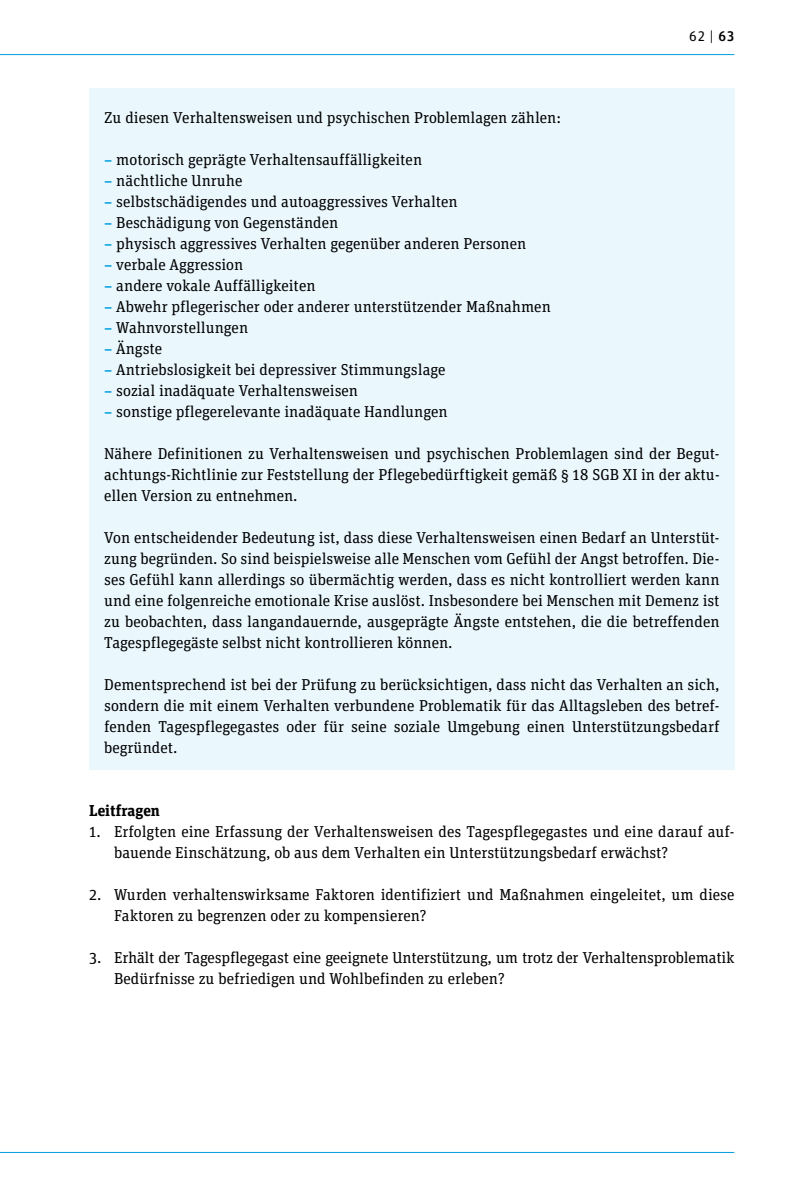
<style>
.page{position:relative;width:794px;height:1191px;background:#fff}
.page>*{position:absolute;margin:0;border:0;box-sizing:border-box;transform-origin:0 0}
.t1{font:15.75px/21px "Unit Slab OT";color:#000;text-align:justify}
.t2{font:700 15.75px "Unit Slab OT";color:#000}
.t3{font:14px "Unit Rounded OT";color:#000}
.s1{font-weight:500}
.s2{font-family:"Unit Rounded OT";font-weight:500;font-size:14.88px;color:#009ede}
</style>
<div class="page">
<div style="left:89px;top:88px;width:645px;height:681px;background:#eaf7fd"></div>
<hr style="left:0;top:54px;width:734px;height:1px;background:#009ede">
<hr style="left:0;top:1152px;width:734px;height:1px;background:#009ede">
<p class="t3" style="left:689px;top:27px;width:47px">62 | <span class="s1">63</span></p>
<p class="t1" style="left:104px;top:107px;width:458px">Zu diesen Verhaltensweisen und psychischen Problemlagen zählen:</p>
<p class="t1" style="left:104px;top:149px;width:319px"><span class="s2">–</span> motorisch geprägte Verhaltensauffälligkeiten</p>
<p class="t1" style="left:104px;top:170px;width:140px"><span class="s2">–</span> nächtliche Unruhe</p>
<p class="t1" style="left:104px;top:191px;width:355px"><span class="s2">–</span> selbstschädigendes und autoaggressives Verhalten</p>
<p class="t1" style="left:104px;top:212px;width:236px"><span class="s2">–</span> Beschädigung von Gegenständen</p>
<p class="t1" style="left:104px;top:233px;width:423px"><span class="s2">–</span> physisch aggressives Verhalten gegenüber anderen Personen</p>
<p class="t1" style="left:104px;top:254px;width:141px"><span class="s2">–</span> verbale Aggression</p>
<p class="t1" style="left:104px;top:275px;width:213px"><span class="s2">–</span> andere vokale Auffälligkeiten</p>
<p class="t1" style="left:104px;top:296px;width:448px"><span class="s2">–</span> Abwehr pflegerischer oder anderer unterstützender Maßnahmen</p>
<p class="t1" style="left:104px;top:317px;width:145px"><span class="s2">–</span> Wahnvorstellungen</p>
<p class="t1" style="left:104px;top:338px;width:59px"><span class="s2">–</span> Ängste</p>
<p class="t1" style="left:104px;top:359px;width:343px"><span class="s2">–</span> Antriebslosigkeit bei depressiver Stimmungslage</p>
<p class="t1" style="left:104px;top:380px;width:255px"><span class="s2">–</span> sozial inadäquate Verhaltensweisen</p>
<p class="t1" style="left:104px;top:401px;width:345px"><span class="s2">–</span> sonstige pflegerelevante inadäquate Handlungen</p>
<p class="t1" style="left:104px;top:443px;width:617px">Nähere Definitionen zu Verhaltensweisen und psychischen Problemlagen sind der Begut&shy;achtungs-Richtlinie zur Feststellung der Pflegebedürftigkeit gemäß § 18 SGB XI in der aktu&shy;ellen Version zu entnehmen.</p>
<p class="t1" style="left:104px;top:527px;width:617px">Von entscheidender Bedeutung ist, dass diese Verhaltensweisen einen Bedarf an Unterstüt&shy;zung begründen. So sind beispielsweise alle Menschen vom Gefühl der Angst betroffen. Die&shy;ses Gefühl kann allerdings so übermächtig werden, dass es nicht kontrolliert werden kann und eine folgenreiche emotionale Krise auslöst. Insbesondere bei Menschen mit Demenz ist zu beobachten, dass langandauernde, ausgeprägte Ängste entstehen, die die betreffenden Tagespflegegäste selbst nicht kontrollieren können.</p>
<p class="t1" style="left:104px;top:674px;width:617px">Dementsprechend ist bei der Prüfung zu berücksichtigen, dass nicht das Verhalten an sich, sondern die mit einem Verhalten verbundene Problematik für das Alltagsleben des betref&shy;fenden Tagespflegegastes oder für seine soziale Umgebung einen Unterstützungsbedarf begründet.</p>
<h5 class="t2" style="left:89px;top:800px;width:72px">Leitfragen</h5>
<p class="t1" style="left:114px;top:821px;width:622px;text-indent:-25px">1. Erfolgten eine Erfassung der Verhaltensweisen des Tagespflegegastes und eine darauf auf&shy;bauende Einschätzung, ob aus dem Verhalten ein Unterstützungsbedarf erwächst?</p>
<p class="t1" style="left:114px;top:884px;width:622px;text-indent:-25px">2. Wurden verhaltenswirksame Faktoren identifiziert und Maßnahmen eingeleitet, um diese<br>Faktoren zu begrenzen oder zu kompensieren?</p>
<p class="t1" style="left:114px;top:947px;width:622px;text-indent:-25px">3. Erhält der Tagespflegegast eine geeignete Unterstützung, um trotz der Verhaltensproblematik<br>Bedürfnisse zu befriedigen und Wohlbefinden zu erleben?</p>
</div>
